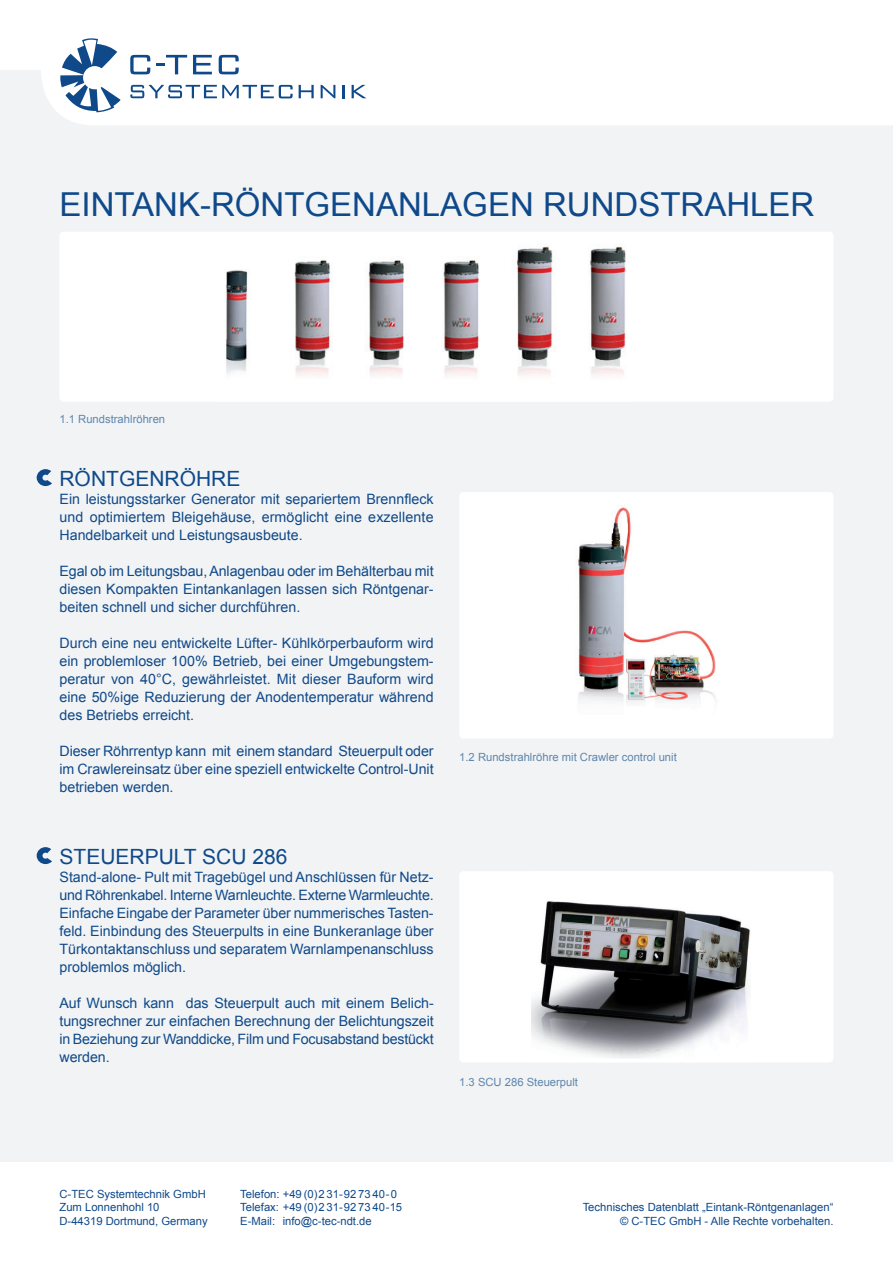
<style>
.page{position:relative;width:893px;height:1263px;background:#fff}
.page>*{position:absolute;margin:0;border:0;box-sizing:border-box;transform-origin:0 0}
.t1{font:33px "Arial";color:#0f498a}
.t2{font:21px "Arial";color:#0f498a}
.t3{font:14.25px/18px "Arial";color:#0f498a;text-align:justify}
.t4{font:11.25px/13.5px "Arial";color:#0f498a}
.t5{font:11.25px "Arial";color:#5e86ae}
</style>
<div class="page">
<div style="left:0;top:70px;width:893px;height:1092px;background:#f2f3f4"></div>
<div style="left:59px;top:232px;width:774px;height:170px;background:#fff;border-radius:4px"></div>
<img style="left:226px;top:246px;width:400px;height:130px">
<div style="left:459px;top:492px;width:374px;height:247px;background:#fff;border-radius:4px"></div>
<img style="left:578px;top:507px;width:138px;height:197px">
<div style="left:459px;top:871px;width:374px;height:191px;background:#fff;border-radius:4px"></div>
<img style="left:531px;top:901px;width:219px;height:157px">
<svg style="left:37px;top:469px;width:15px;height:17px"></svg>
<svg style="left:37px;top:847px;width:15px;height:17px"></svg>
<svg style="left:60px;top:38px;width:61px;height:74px"></svg>
<svg style="left:156px;top:55px;width:31px;height:19px"></svg>
<svg style="left:193px;top:55px;width:19px;height:19px"></svg>
<svg style="left:130px;top:55px;width:20px;height:19px"></svg>
<svg style="left:219px;top:55px;width:20px;height:19px"></svg>
<svg style="left:299px;top:85px;width:15px;height:13px"></svg>
<svg style="left:321px;top:85px;width:14px;height:13px"></svg>
<svg style="left:342px;top:85px;width:3px;height:13px"></svg>
<svg style="left:352px;top:85px;width:14px;height:13px"></svg>
<svg style="left:130px;top:85px;width:163px;height:13px"></svg>
<h1 class="t1" style="left:59px;top:186px;width:756px">EINTANK-RÖNTGENANLAGEN RUNDSTRAHLER</h1>
<p class="t5" style="left:59px;top:413px;width:107px">1.1 Rundstrahlröhren</p>
<h2 class="t2" style="left:59px;top:467px;width:182px">RÖNTGENRÖHRE</h2>
<p class="t3" style="left:59px;top:490px;width:376px">Ein leistungsstarker Generator mit separiertem Brennfleck und optimiertem Bleigehäuse, ermöglicht eine exzellente Handelbarkeit und Leistungsausbeute.</p>
<p class="t3" style="left:59px;top:562px;width:376px">Egal ob im Leitungsbau, Anlagenbau oder im Behälterbau mit diesen Kompakten Eintankanlagen lassen sich Röntgenar&shy;beiten schnell und sicher durchführen.</p>
<p class="t3" style="left:59px;top:634px;width:376px">Durch eine neu entwickelte Lüfter- Kühlkörperbauform wird ein problemloser 100% Betrieb, bei einer Umgebungstem&shy;peratur von 40°C, gewährleistet. Mit dieser Bauform wird eine 50%ige Reduzierung der Anodentemperatur während des Betriebs erreicht.</p>
<p class="t3" style="left:59px;top:742px;width:376px">Dieser Röhrrentyp kann mit einem standard Steuerpult oder im Crawlereinsatz über eine speziell entwickelte Control-Unit betrieben werden.</p>
<h2 class="t2" style="left:59px;top:845px;width:229px">STEUERPULT SCU 286</h2>
<p class="t3" style="left:59px;top:868px;width:376px">Stand-alone- Pult mit Tragebügel und Anschlüssen für Netz&shy;und Röhrenkabel. Interne Warnleuchte. Externe Warmleuchte.<br>Einfache Eingabe der Parameter über nummerisches Tasten&shy;feld. Einbindung des Steuerpults in eine Bunkeranlage über Türkontaktanschluss und separatem Warnlampenanschluss problemlos möglich.</p>
<p class="t3" style="left:59px;top:994px;width:376px">Auf Wunsch kann das Steuerpult auch mit einem Belich&shy;tungsrechner zur einfachen Berechnung der Belichtungszeit in Beziehung zur Wanddicke, Film und Focusabstand bestückt werden.</p>
<p class="t5" style="left:459px;top:751px;width:219px">1.2 Rundstrahlröhre mit Crawler control unit</p>
<p class="t5" style="left:459px;top:1076px;width:120px">1.3 SCU 286 Steuerpult</p>
<p class="t4" style="left:59px;top:1187px;width:150px">C-TEC Systemtechnik GmbH<br>Zum Lonnenhohl 10<br>D-44319 Dortmund, Germany</p>
<p class="t4" style="left:240px;top:1187px;width:163px">Telefon: +49 (0)2 31-92 73 40-0<br>Telefax: +49 (0)2 31-92 73 40-15<br>E-Mail: info@c-tec-ndt.de</p>
<p class="t4" style="left:583px;top:1200px;width:252px;text-align:right">Technisches Datenblatt „Eintank-Röntgenanlagen“ © C-TEC GmbH - Alle Rechte vorbehalten.</p>
</div>
